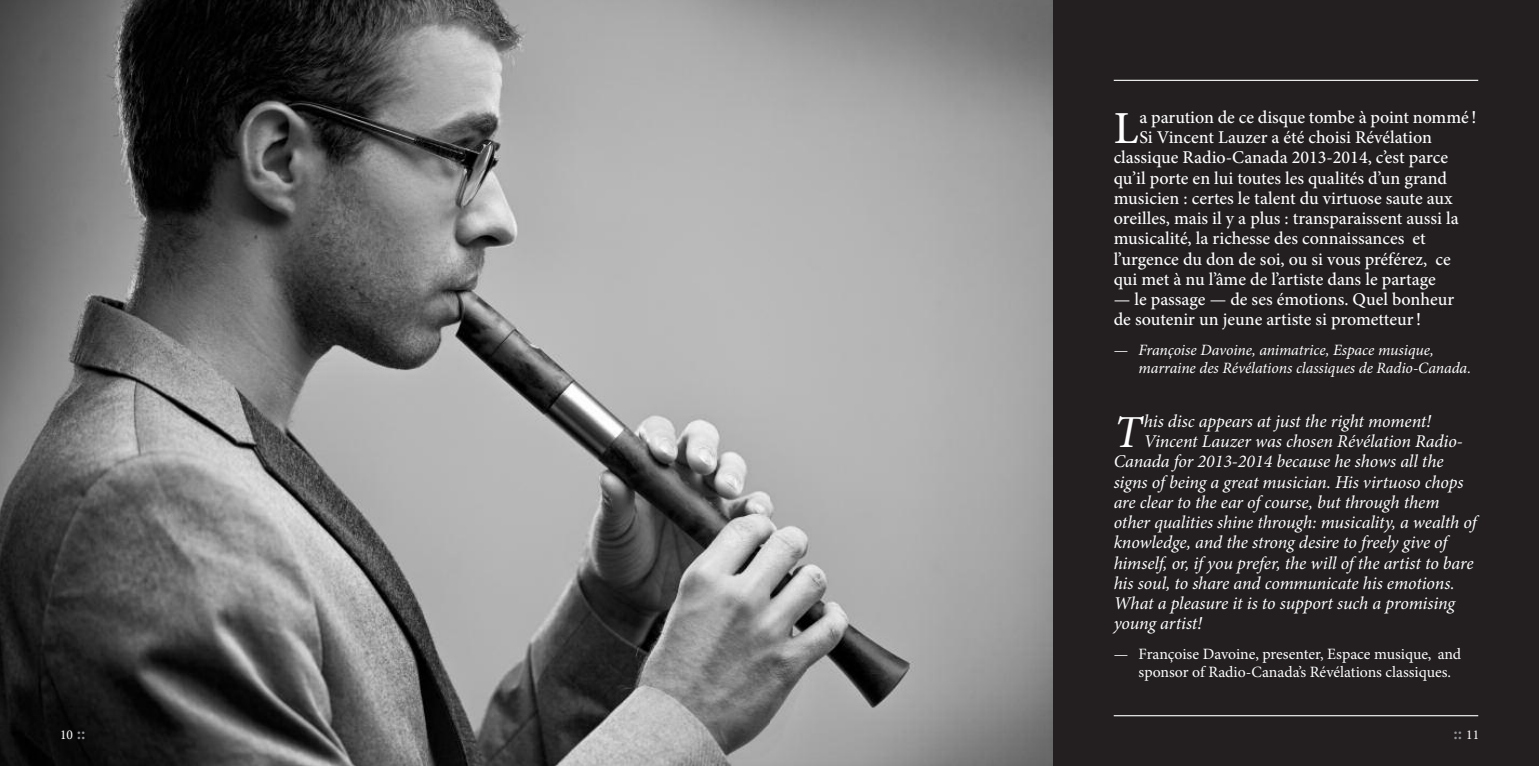
<style>
.page{position:relative;width:1539px;height:766px;background:#fff}
.page>*{position:absolute;margin:0;border:0;box-sizing:border-box;transform-origin:0 0}
.t1{font:500 45.9px "Minion Pro";color:#fff}
.t2{font:italic 45.9px "Minion Pro";color:#fff}
.t3{font:500 18px/20.2px "Minion Pro";color:#fff}
.t4{font:italic 18px "Minion Pro";letter-spacing:-.01em;color:#fff}
.t5{font:600 18px "Minion Pro";color:#939598}
.t6{font:italic 15.75px/18px "Minion Pro";letter-spacing:-.005em;color:#fff}
.t7{font:15.75px/18px "Minion Pro";color:#fff}
.t8{font:13.5px "Minion Pro";color:#fff}
.s1{font-style:normal}
.s2{font-weight:600;font-size:18px;color:#939598}
.s3{font-weight:400;font-size:13.5px;color:#fff}
</style>
<div class="page">
<div style="left:1053px;top:0;width:486px;height:765px;background:#231f20"></div>
<img style="left:770px;top:0;width:283px;height:765px">
<svg style="left:0;top:0;width:770px;height:765px;background:#787878"></svg>
<hr style="left:1114px;top:80px;width:364px;height:1px;background:#fff">
<hr style="left:1114px;top:714px;width:364px;height:2px;background:#fff">
<h1 class="t1" style="left:1114px;top:111px;width:26px">L</h1>
<p class="t3" style="left:1139px;top:108px;width:339px">a parution de ce disque tombe à point nommé!</p>
<p class="t3" style="left:1139px;top:129px;width:294px">Si Vincent Lauzer a été choisi Révélation</p>
<p class="t3" style="left:1114px;top:149px;width:336px">classique Radio-Canada 2013-2014, c’est parce</p>
<p class="t3" style="left:1114px;top:169px;width:335px">qu’il porte en lui toutes les qualités d’un grand</p>
<p class="t3" style="left:1114px;top:189px;width:340px">musicien : certes le talent du virtuose saute aux</p>
<p class="t3" style="left:1114px;top:210px;width:347px">oreilles, mais il y a plus : transparaissent aussi la</p>
<p class="t3" style="left:1114px;top:230px;width:314px">musicalité, la richesse des connaissances et</p>
<p class="t3" style="left:1114px;top:250px;width:339px">l’urgence du don de soi, ou si vous préférez, ce</p>
<p class="t3" style="left:1114px;top:270px;width:324px">qui met à nu l’âme de l’artiste dans le partage</p>
<p class="t3" style="left:1114px;top:291px;width:342px">— le passage — de ses émotions. Quel bonheur de soutenir un jeune artiste si prometteur!</p>
<p class="t6" style="left:1139px;top:342px;width:334px;text-indent:-25px"><span class="s1">—</span> Françoise Davoine, animatrice, Espace musique, marraine des Révélations classiques de Radio-Canada.</p>
<h1 class="t2" style="left:1114px;top:414px;width:29px">T</h1>
<p class="t4" style="left:1144px;top:414px;width:289px">his disc appears at just the right moment!</p>
<p class="t4" style="left:1144px;top:434px;width:320px">Vincent Lauzer was chosen Révélation Radio-</p>
<p class="t4" style="left:1114px;top:454px;width:331px">Canada for 2013-2014 because he shows all the</p>
<p class="t4" style="left:1114px;top:474px;width:351px">signs of being a great musician. His virtuoso chops</p>
<p class="t4" style="left:1114px;top:495px;width:327px">are clear to the ear of course, but through them</p>
<p class="t4" style="left:1114px;top:515px;width:364px">other qualities shine through: musicality, a wealth of</p>
<p class="t4" style="left:1114px;top:535px;width:335px">knowledge, and the strong desire to freely give of</p>
<p class="t4" style="left:1114px;top:555px;width:361px">himself, or, ifyou prefer, the will of the artist to bare</p>
<p class="t4" style="left:1114px;top:576px;width:342px">his soul, to share and communicate his emotions.</p>
<p class="t4" style="left:1114px;top:596px;width:343px">What a pleasure it is to support such a promising</p>
<p class="t4" style="left:1114px;top:616px;width:90px">young artist!</p>
<p class="t7" style="left:1139px;top:645px;width:324px;text-indent:-25px">— Françoise Davoine, presenter, Espace musique, and sponsor of Radio-Canada’s Révélations classiques.</p>
<p class="t8" style="left:60px;top:728px;width:27px">10 <span class="s2">::</span></p>
<p class="t5" style="left:1454px;top:725px;width:27px">:: <span class="s3">11</span></p>
</div>
